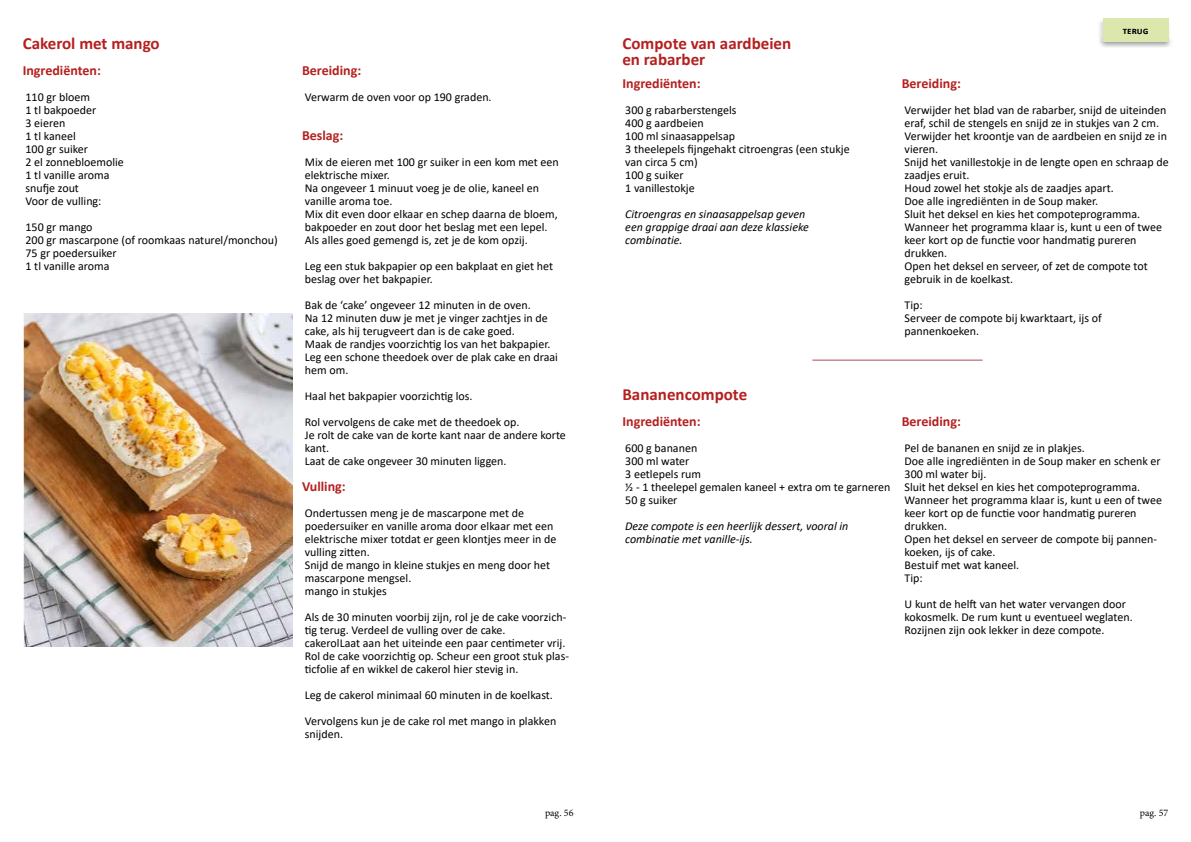
<style>
.page{position:relative;width:1191px;height:842px;background:#fff}
.page>*{position:absolute;margin:0;border:0;box-sizing:border-box;transform-origin:0 0}
.t1{font:700 17px/16px "Calibri";color:#b51f1f}
.t2{font:700 14px "Calibri";color:#b51f1f}
.t3{font:12px/13px "Calibri";color:#000}
.t4{font:italic 12px/13px "Calibri";color:#000}
.t5{font:10px "Minion Pro";color:#000}
.t6{font:700 10px "Calibri";color:#000}
</style>
<div class="page">
<div style="left:1097px;top:18px;width:75px;height:29px;background:#000;opacity:.75"></div>
<div style="left:1103px;top:18px;width:65px;height:24px;background:#dbe7ad"></div>
<img style="left:24px;top:313px;width:268px;height:333px">
<hr style="left:812px;top:360px;width:170px;height:1px;background:#b4445a">
<h1 class="t1" style="left:23px;top:35px;width:139px">Cakerol met mango</h1>
<p class="t2" style="left:23px;top:60px;width:80px">Ingrediënten:</p>
<p class="t3" style="left:26px;top:90px;width:100px">110 gr bloem<br>1 tl bakpoeder<br>3 eieren<br>1 tl kaneel<br>100 gr suiker<br>2 el zonnebloemolie<br>1 tl vanille aroma snufje zout<br>Voor de vulling:</p>
<p class="t3" style="left:26px;top:220px;width:254px">150 gr mango<br>200 gr mascarpone (of roomkaas naturel/monchou)<br>75 gr poedersuiker<br>1 tl vanille aroma</p>
<p class="t2" style="left:302px;top:60px;width:61px">Bereiding:</p>
<p class="t3" style="left:305px;top:90px;width:188px">Verwarm de oven voor op 190 graden.</p>
<p class="t2" style="left:302px;top:125px;width:43px">Beslag:</p>
<p class="t3" style="left:305px;top:155px;width:255px">Mix de eieren met 100 gr suiker in een kom met een elektrische mixer.<br>Na ongeveer 1 minuut voeg je de olie, kaneel en vanille aroma toe.<br>Mix dit even door elkaar en schep daarna de bloem, bakpoeder en zout door het beslag met een lepel.<br>Als alles goed gemengd is, zet je de kom opzij.</p>
<p class="t3" style="left:305px;top:259px;width:250px">Leg een stuk bakpapier op een bakplaat en giet het beslag over het bakpapier.</p>
<p class="t3" style="left:305px;top:298px;width:255px">Bak de ‘cake’ ongeveer 12 minuten in de oven.<br>Na 12 minuten duw je met je vinger zachtjes in de cake, als hij terugveert dan is de cake goed.<br>Maak de randjes voorzichtig los van het bakpapier.<br>Leg een schone theedoek over de plak cake en draai hem om.</p>
<p class="t3" style="left:305px;top:383px;width:216px;line-height:26px">Haal het bakpapier voorzichtig los.<br>Rol vervolgens de cake met de theedoek op.</p>
<p class="t3" style="left:305px;top:428px;width:262px">Je rolt de cake van de korte kant naar de andere korte kant.<br>Laat de cake ongeveer 30 minuten liggen.</p>
<p class="t2" style="left:302px;top:476px;width:45px">Vulling:</p>
<p class="t3" style="left:305px;top:506px;width:253px">Ondertussen meng je de mascarpone met de poedersuiker en vanille aroma door elkaar met een elektrische mixer totdat er geen klontjes meer in de vulling zitten.<br>Snijd de mango in kleine stukjes en meng door het mascarpone mengsel.<br>mango in stukjes</p>
<p class="t3" style="left:305px;top:610px;width:266px">Als de 30 minuten voorbij zijn, rol je de cake voorzich&shy;tig terug. Verdeel de vulling over de cake.<br>cakerolLaat aan het uiteinde een paar centimeter vrij.<br>Rol de cake voorzichtig op. Scheur een groot stuk plas&shy;ticfolie af en wikkel de cakerol hier stevig in.</p>
<p class="t3" style="left:305px;top:682px;width:253px;line-height:26px">Leg de cakerol minimaal 60 minuten in de koelkast.<br>Vervolgens kun je de cake rol met mango in plakken</p>
<p class="t3" style="left:305px;top:727px;width:40px">snijden.</p>
<h1 class="t1" style="left:622px;top:35px;width:170px">Compote van aardbeien en rabarber</h1>
<p class="t2" style="left:622px;top:73px;width:80px">Ingrediënten:</p>
<p class="t3" style="left:625px;top:103px;width:226px">300 g rabarberstengels<br>400 g aardbeien<br>100 ml sinaasappelsap<br>3 theelepels fijngehakt citroengras (een stukje van circa 5 cm)<br>100 g suiker<br>1 vanillestokje</p>
<p class="t4" style="left:625px;top:207px;width:185px">Citroengras en sinaasappelsap geven een grappige draai aan deze klassieke combinatie.</p>
<p class="t6" style="left:1122px;top:23px;width:27px">TERUG</p>
<p class="t2" style="left:901px;top:73px;width:61px">Bereiding:</p>
<p class="t3" style="left:904px;top:103px;width:265px">Verwijder het blad van de rabarber, snijd de uiteinden eraf, schil de stengels en snijd ze in stukjes van 2 cm.<br>Verwijder het kroontje van de aardbeien en snijd ze in vieren.<br>Snijd het vanillestokje in de lengte open en schraap de zaadjes eruit.<br>Houd zowel het stokje als de zaadjes apart.<br>Doe alle ingrediënten in de Soup maker.<br>Sluit het deksel en kies het compoteprogramma.<br>Wanneer het programma klaar is, kunt u een of twee keer kort op de functie voor handmatig pureren drukken.<br>Open het deksel en serveer, of zet de compote tot gebruik in de koelkast.</p>
<p class="t3" style="left:904px;top:298px;width:199px">Tip:<br>Serveer de compote bij kwarktaart, ijs of pannenkoeken.</p>
<h1 class="t1" style="left:622px;top:386px;width:126px">Bananencompote</h1>
<p class="t2" style="left:622px;top:411px;width:80px">Ingrediënten:</p>
<p class="t3" style="left:625px;top:441px;width:267px">600 g bananen<br>300 ml water<br>3 eetlepels rum<br>½ - 1 theelepel gemalen kaneel + extra om te garneren<br>50 g suiker</p>
<p class="t4" style="left:625px;top:519px;width:225px">Deze compote is een heerlijk dessert, vooral in combinatie met vanille-ijs.</p>
<p class="t2" style="left:901px;top:411px;width:61px">Bereiding:</p>
<p class="t3" style="left:904px;top:441px;width:259px">Pel de bananen en snijd ze in plakjes.<br>Doe alle ingrediënten in de Soup maker en schenk er<br>300 ml water bij.<br>Sluit het deksel en kies het compoteprogramma.<br>Wanneer het programma klaar is, kunt u een of twee keer kort op de functie voor handmatig pureren drukken.<br>Open het deksel en serveer de compote bij pannen&shy;koeken, ijs of cake.<br>Bestuif met wat kaneel.<br>Tip:</p>
<p class="t3" style="left:904px;top:597px;width:230px">U kunt de helft van het water vervangen door kokosmelk. De rum kunt u eventueel weglaten.<br>Rozijnen zijn ook lekker in deze compote.</p>
<p class="t5" style="left:545px;top:806px;width:30px">pag. 56</p>
<p class="t5" style="left:1139px;top:806px;width:30px">pag. 57</p>
</div>
